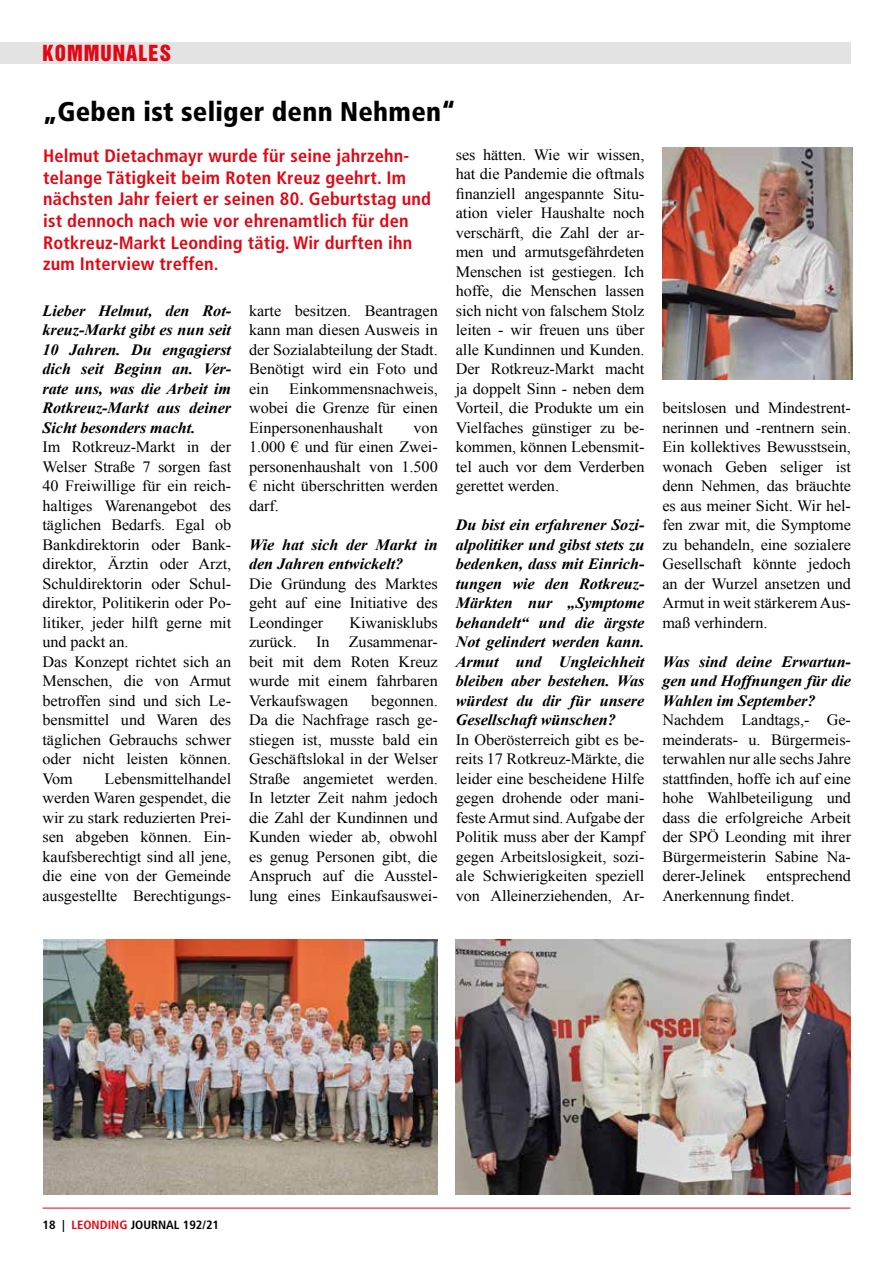
<style>
.page{position:relative;width:893px;height:1263px;background:#fff}
.page>*{position:absolute;margin:0;border:0;box-sizing:border-box;transform-origin:0 0}
.t1{font:900 condensed 27px "Frutiger";letter-spacing:.01em;color:#000}
.t2{font:20.25px "Helvetica Inserat";letter-spacing:.05em;color:#e30613}
.t3{font:700 condensed 18px/21.6px "Frutiger";letter-spacing:.01em;color:#e30613}
.t4{font:15.75px/19.5px "Times New Roman";letter-spacing:-.005em;color:#000;text-align:justify}
.t5{font:italic 700 15.75px/19.5px "Times New Roman";letter-spacing:-.005em;color:#000;text-align:justify}
.t6{font:700 condensed 12px "Frutiger";color:#000;scale:1.05 1}
.s1{color:#e30613}
</style>
<div class="page">
<hr style="left:43px;top:1208px;width:807px;height:1px;background:#e30613">
<div style="left:0;top:43px;width:850px;height:21px;background:#e3e3e3"></div>
<img style="left:43px;top:940px;width:395px;height:255px">
<img style="left:456px;top:940px;width:395px;height:255px">
<img style="left:662px;top:148px;width:190px;height:231px">
<p class="t2" style="left:43px;top:41px;width:130px">KOMMUNALES</p>
<h1 class="t1" style="left:43px;top:95px;width:414px">„Geben ist seliger denn Nehmen“</h1>
<p class="t3" style="left:43px;top:145px;width:390px">Helmut Dietachmayr wurde für seine jahrzehn&shy;telange Tätigkeit beim Roten Kreuz geehrt. Im nächsten Jahr feiert er seinen 80. Geburtstag und ist dennoch nach wie vor ehrenamtlich für den Rotkreuz-Markt Leonding tätig. Wir durften ihn zum Interview treffen.</p>
<p class="t5" style="left:43px;top:300px;width:190px">Lieber Helmut, den Rot&shy;kreuz-Markt gibt es nun seit 10 Jahren. Du engagierst dich seit Beginn an. Ver&shy;rate uns, was die Arbeit im Rotkreuz-Markt aus deiner Sicht besonders macht.</p>
<p class="t4" style="left:43px;top:437px;width:190px;text-align:left">Im Rotkreuz-Markt in der<br>Welser Straße 7 sorgen fast<br>40 Freiwillige für ein reich&shy;haltiges Warenangebot des täglichen Bedarfs. Egal ob<br>Bankdirektorin oder Bank&shy;direktor, Ärztin oder Arzt,<br>Schuldirektorin oder Schul&shy;direktor, Politikerin oder Po&shy;litiker, jeder hilft gerne mit und packt an.<br>Das Konzept richtet sich an<br>Menschen, die von Armut betroffen sind und sich Le&shy;bensmittel und Waren des täglichen Gebrauchs schwer oder nicht leisten können.<br>Vom</p>
<p class="t4" style="left:43px;top:768px;width:190px;text-indent:62px">Lebensmittelhandel werden Waren gespendet, die wir zu stark reduzierten Prei&shy;sen abgeben können. Ein&shy;kaufsberechtigt sind all jene, die eine von der Gemeinde ausgestellte Berechtigungs-</p>
<p class="t4" style="left:249px;top:300px;width:190px">karte besitzen. Beantragen kann man diesen Ausweis in der Sozialabteilung der Stadt.<br>Benötigt wird ein Foto und ein</p>
<p class="t4" style="left:249px;top:378px;width:190px;text-indent:40px">Einkommensnachweis, wobei die Grenze für einen Einpersonenhaushalt</p>
<p class="t4" style="left:249px;top:417px;width:190px;text-indent:164px">von 1.000 € und für einen Zwei&shy;personenhaushalt von 1.500 € nicht überschritten werden darf.</p>
<p class="t5" style="left:249px;top:534px;width:190px">Wie hat sich der Markt in den Jahren entwickelt?</p>
<p class="t4" style="left:249px;top:573px;width:190px">Die Gründung des Marktes geht auf eine Initiative des Leondinger</p>
<p class="t4" style="left:249px;top:612px;width:190px;text-indent:100px">Kiwanisklubs zurück. In Zusammenar&shy;beit mit dem Roten Kreuz wurde mit einem fahrbaren Verkaufswagen</p>
<p class="t4" style="left:249px;top:690px;width:190px;text-indent:122px">begonnen.<br>Da die Nachfrage rasch ge&shy;stiegen ist, musste bald ein Geschäftslokal in der Welser Straße angemietet werden.<br>In letzter Zeit nahm jedoch die Zahl der Kundinnen und Kunden wieder ab, obwohl es genug Personen gibt, die Anspruch auf die Ausstel&shy;lung eines Einkaufsauswei-</p>
<p class="t4" style="left:456px;top:144px;width:190px">ses hätten. Wie wir wissen, hat die Pandemie die oftmals finanziell angespannte Situ&shy;ation vieler Haushalte noch verschärft, die Zahl der ar&shy;men und armutsgefährdeten Menschen ist gestiegen. Ich hoffe, die Menschen lassen sich nicht von falschem Stolz leiten - wir freuen uns über alle Kundinnen und Kunden.<br>Der Rotkreuz-Markt macht ja doppelt Sinn - neben dem Vorteil, die Produkte um ein Vielfaches günstiger zu be&shy;kommen, können Lebensmit&shy;tel auch vor dem Verderben gerettet werden.</p>
<p class="t5" style="left:456px;top:515px;width:190px">Du bist ein erfahrener Sozi&shy;alpolitiker und gibst stets zu bedenken, dass mit Einrich&shy;tungen wie den Rotkreuz-Märkten nur „Symptome behandelt“ und die ärgste Not gelindert werden kann.<br>Armut und Ungleichheit bleiben aber bestehen. Was würdest du dir für unsere Gesellschaft wünschen?</p>
<p class="t4" style="left:456px;top:729px;width:190px">In Oberösterreich gibt es be&shy;reits 17 Rotkreuz-Märkte, die leider eine bescheidene Hilfe gegen drohende oder mani&shy;feste Armut sind. Aufgabe der Politik muss aber der Kampf gegen Arbeitslosigkeit, sozi&shy;ale Schwierigkeiten speziell von Alleinerziehenden, Ar-</p>
<p class="t4" style="left:662px;top:398px;width:190px">beitslosen und Mindestrent&shy;nerinnen und -rentnern sein.<br>Ein kollektives Bewusstsein, wonach Geben seliger ist denn Nehmen, das bräuchte es aus meiner Sicht. Wir hel&shy;fen zwar mit, die Symptome zu behandeln, eine sozialere Gesellschaft könnte jedoch an der Wurzel ansetzen und Armut in weit stärkerem Aus&shy;maß verhindern.</p>
<p class="t5" style="left:662px;top:651px;width:190px">Was sind deine Erwartun&shy;gen und Hoffnungen für die Wahlen im September?</p>
<p class="t4" style="left:662px;top:710px;width:190px">Nachdem Landtags,- Ge&shy;meinderats- u. Bürgermeis&shy;terwahlen nur alle sechs Jahre stattfinden, hoffe ich auf eine hohe Wahlbeteiligung und dass die erfolgreiche Arbeit der SPÖ Leonding mit ihrer Bürgermeisterin Sabine Na&shy;derer-Jelinek</p>
<p class="t4" style="left:662px;top:866px;width:190px;text-indent:104px">entsprechend<br>Anerkennung findet.</p>
<p class="t6" style="left:43px;top:1218px;width:170px">18 | <span class="s1">LEONDING</span> JOURNAL 192/21</p>
</div>
